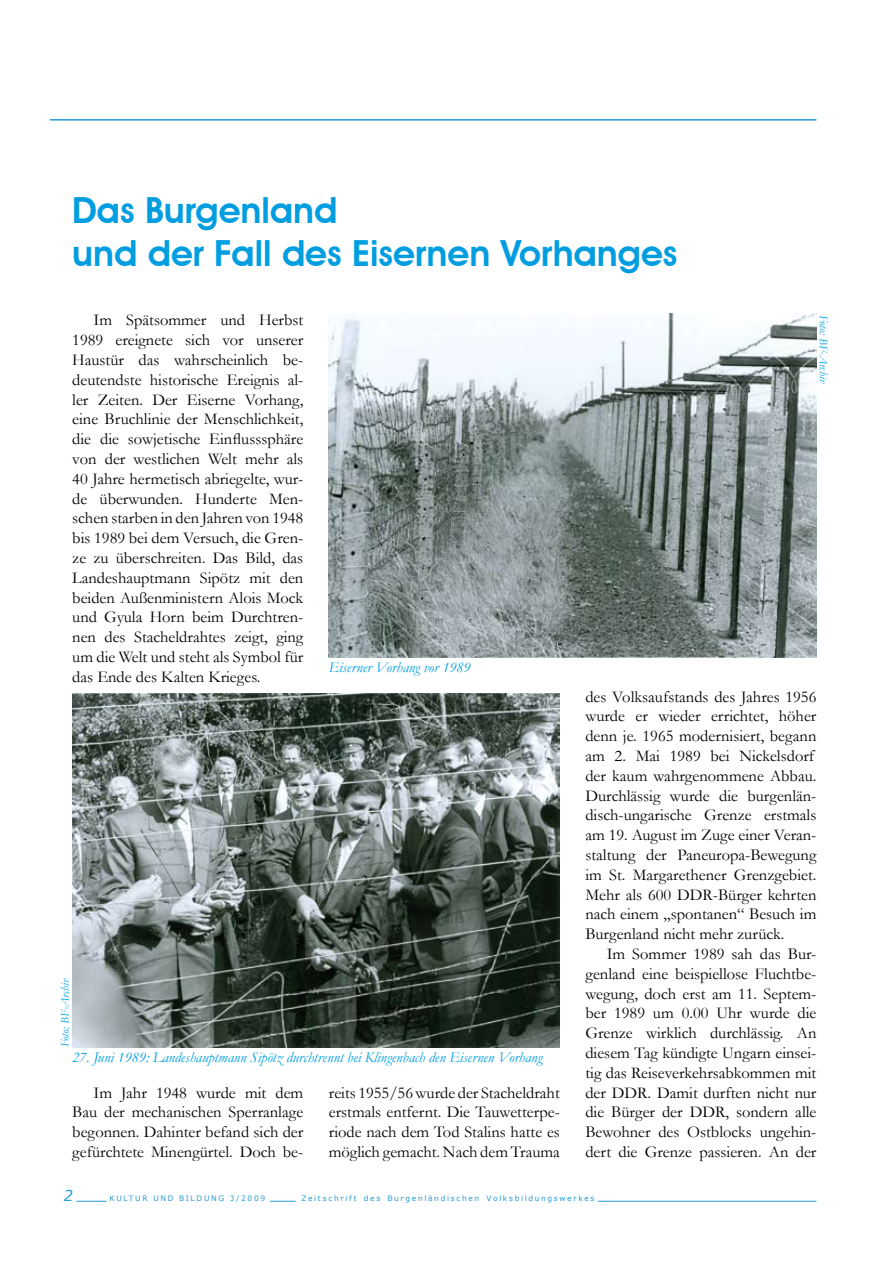
<style>
.page{position:relative;width:893px;height:1263px;background:#fff}
.page>*{position:absolute;margin:0;border:0;box-sizing:border-box;transform-origin:0 0}
.t1{font:600 36px/43.2px "Avant Garde IT Cby BT";color:#009ee0}
.t2{font:16.5px/19.8px "Garamond";color:#000;text-align:justify}
.t3{font:italic 15px "Garamond";color:#009ee0}
.t4{font:italic 12px "Garamond";color:#009ee0}
.t5{font:7.5px "Verdana";letter-spacing:.225em;color:#259cd3}
</style>
<div class="page">
<hr style="left:50px;top:119px;width:766px;height:2px;background:#259cd3">
<hr style="left:598px;top:1201px;width:218px;height:1px;background:#259cd3">
<svg style="left:270px;top:1201px;width:26px;height:1px"></svg>
<img style="left:72px;top:693px;width:488px;height:354px">
<img style="left:329px;top:314px;width:487px;height:344px">
<svg style="left:76px;top:1200px;width:30px;height:2px"></svg>
<h1 class="t1" style="left:72px;top:188px;width:607px">Das Burgenland<br>und der Fall des Eisernen Vorhanges</h1>
<p class="t2" style="left:72px;top:310px;width:233px;text-indent:21px">Im Spätsommer und Herbst 1989 ereignete sich vor unserer Haustür das wahrscheinlich be&shy;deutendste historische Ereignis al&shy;ler Zeiten. Der Eiserne Vorhang, eine Bruchlinie der Menschlichkeit, die die sowjetische Einflusssphäre von der westlichen Welt mehr als 40 Jahre hermetisch abriegelte, wur&shy;de überwunden. Hunderte Men&shy;schen starben in den Jahren von 1948 bis 1989 bei dem Versuch, die Gren&shy;ze zu überschreiten. Das Bild, das Landeshauptmann Sipötz mit den beiden Außenministern Alois Mock und Gyula Horn beim Durchtren&shy;nen des Stacheldrahtes zeigt, ging um die Welt und steht als Symbol für das Ende des Kalten Krieges.</p>
<p class="t3" style="left:329px;top:657px;width:143px">Eiserner Vorhang vor 1989</p>
<p class="t4" style="left:832px;top:314px;width:70px;rotate:90deg">Foto: BF-Archiv</p>
<p class="t4" style="left:57px;top:1047px;width:70px;rotate:-90deg">Foto: BF-Archiv</p>
<p class="t3" style="left:72px;top:1047px;width:472px">27. Juni 1989: Landeshauptmann Sipötz durchtrennt bei Klingenbach den Eisernen Vorhang</p>
<p class="t2" style="left:72px;top:1082px;width:233px;text-indent:21px">Im Jahr 1948 wurde mit dem Bau der mechanischen Sperranlage begonnen. Dahinter befand sich der gefürchtete Minengürtel. Doch be-</p>
<p class="t2" style="left:329px;top:1082px;width:233px">reits 1955/56 wurde der Stacheldraht erstmals entfernt. Die Tauwetterpe&shy;riode nach dem Tod Stalins hatte es möglich gemacht. Nach dem Trauma</p>
<p class="t2" style="left:585px;top:686px;width:233px;text-align:left">des Volksaufstands des Jahres 1956 wurde er wieder errichtet, höher denn je. 1965 modernisiert, begann am 2. Mai 1989 bei Nickelsdorf der kaum wahrgenommene Abbau.<br>Durchlässig wurde die burgenlän&shy;disch-ungarische Grenze erstmals am 19. August im Zuge einer Veran&shy;staltung der Paneuropa-Bewegung im St. Margarethener Grenzgebiet.<br>Mehr als 600 DDR-Bürger kehrten nach einem „spontanen“ Besuch im Burgenland nicht mehr zurück.</p>
<p class="t2" style="left:585px;top:943px;width:233px;text-indent:21px">Im Sommer 1989 sah das Bur&shy;genland eine beispiellose Fluchtbe&shy;wegung, doch erst am 11. Septem&shy;ber 1989 um 0.00 Uhr wurde die Grenze wirklich durchlässig. An diesem Tag kündigte Ungarn einsei&shy;tig das Reiseverkehrsabkommen mit der DDR. Damit durften nicht nur die Bürger der DDR, sondern alle Bewohner des Ostblocks ungehin&shy;dert die Grenze passieren. An der</p>
<p class="t5" style="left:109px;top:1193px;width:157px">KULTUR UND BILDUNG 3/2 009</p>
<p class="t5" style="left:301px;top:1193px;width:295px">Zeitschrift des Burgenländischen Volksbildungswerkes</p>
</div>
